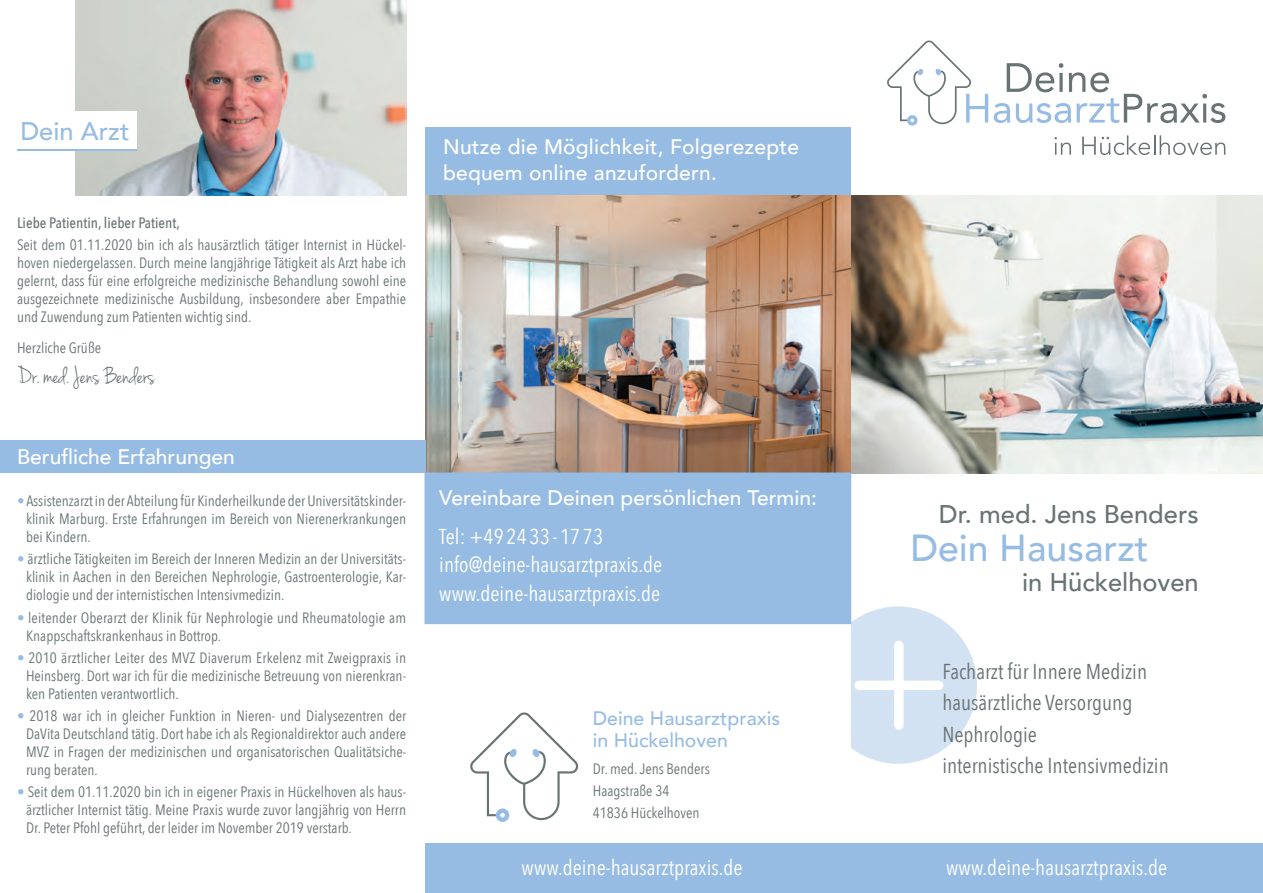
<style>
.page{position:relative;width:1263px;height:893px;background:#fff}
.page>*{position:absolute;margin:0;border:0;box-sizing:border-box;transform-origin:0 0}
.t1{font:500 37.5px "Avenir";color:#97bce3}
.t2{font:500 25.5px "Avenir";color:#697374}
.t3{font:25.5px "Jenna Sue";color:#697374}
.t4{font:500 25.5px "Avenir";color:#97bce3}
.t5{font:21.6px/28.5px "Avenir Next Condensed";color:#fff}
.t6{font:21.6px/31.5px "Avenir Next Condensed";color:#697374}
.t7{font:500 21px/25.2px "Avenir";color:#fff}
.t8{font:500 19.5px/22.5px "Avenir";color:#97bce3}
.t9{font:15px/18px "Avenir Next Condensed";color:#697374;text-align:justify}
.t10{font:500 15px "Avenir Next Condensed";color:#697374}
.s1{color:#97bce3}
</style>
<div class="page">
<div style="left:425px;top:127px;width:425px;height:151px;background:#97bce3"></div>
<div style="left:820px;top:606px;width:157px;height:158px;background:#d3e2f3;border-radius:50%"></div>
<div style="left:859px;top:681px;width:80px;height:9px;background:#fff"></div>
<div style="left:894px;top:645px;width:9px;height:80px;background:#fff"></div>
<div style="left:784px;top:455px;width:66px;height:321px;background:#fff"></div>
<img style="left:425px;top:196px;width:838px;height:277px">
<div style="left:850px;top:843px;width:413px;height:50px;background:#97bce3"></div>
<img style="left:75px;top:0;width:331px;height:196px">
<div style="left:17px;top:111px;width:119px;height:39px;background:#fff"></div>
<hr style="left:17px;top:150px;width:119px;height:1px;background:#97bce3">
<div style="left:0;top:441px;width:425px;height:32px;background:#97bce3"></div>
<div style="left:425px;top:843px;width:425px;height:50px;background:#97bce3"></div>
<div style="left:424px;top:472px;width:427px;height:152px;background:#97bce3;border:2px solid #97bce3"></div>
<svg style="left:1054px;top:137px;width:17px;height:18px"></svg>
<svg style="left:1082px;top:135px;width:143px;height:20px"></svg>
<svg style="left:994px;top:63px;width:231px;height:60px"></svg>
<svg style="left:887px;top:40px;width:101px;height:86px"></svg>
<svg style="left:470px;top:712px;width:109px;height:110px"></svg>
<h2 class="t4" style="left:20px;top:109px;width:111px">Dein Arzt</h2>
<p class="t10" style="left:17px;top:213px;width:164px">Liebe Patientin, lieber Patient,</p>
<p class="t9" style="left:17px;top:235px;width:391px">Seit dem 01.11.2020 bin ich als hausärztlich tätiger Internist in Hückel&shy;hoven niedergelassen. Durch meine langjährige Tätigkeit als Arzt habe ich gelernt, dass für eine erfolgreiche medizinische Behandlung sowohl eine ausgezeichnete medizinische Ausbildung, insbesondere aber Empathie und Zuwendung zum Patienten wichtig sind.</p>
<p class="t9" style="left:17px;top:338px;width:86px">Herzliche Grüße</p>
<h2 class="t3" style="left:17px;top:361px;width:139px">Dr. med. Jens Benders</h2>
<h3 class="t7" style="left:17px;top:443px;width:219px">Berufliche Erfahrungen</h3>
<p class="t9" style="left:26px;top:491px;width:382px;text-indent:-9px"><span class="s1">•</span> Assistenzarzt in der Abteilung für Kinderheilkunde der Universitätskinder&shy;klinik Marburg. Erste Erfahrungen im Bereich von Nierenerkrankungen bei Kindern.</p>
<p class="t9" style="left:26px;top:549px;width:382px;text-indent:-9px"><span class="s1">•</span> ärztliche Tätigkeiten im Bereich der Inneren Medizin an der Universitäts&shy;klinik in Aachen in den Bereichen Nephrologie, Gastroenterologie, Kar&shy;diologie und der internistischen Intensivmedizin.</p>
<p class="t9" style="left:26px;top:608px;width:382px;text-indent:-9px"><span class="s1">•</span> leitender Oberarzt der Klinik für Nephrologie und Rheumatologie am<br>Knappschaftskrankenhaus in Bottrop.</p>
<p class="t9" style="left:26px;top:648px;width:382px;text-indent:-9px"><span class="s1">•</span> 2010 ärztlicher Leiter des MVZ Diaverum Erkelenz mit Zweigpraxis in Heinsberg. Dort war ich für die medizinische Betreuung von nierenkran&shy;ken Patienten verantwortlich.</p>
<p class="t9" style="left:26px;top:706px;width:382px;text-indent:-9px"><span class="s1">•</span> 2018 war ich in gleicher Funktion in Nieren- und Dialysezentren der DaVita Deutschland tätig. Dort habe ich als Regionaldirektor auch andere MVZ in Fragen der medizinischen und organisatorischen Qualitätsiche&shy;rung beraten.</p>
<p class="t9" style="left:26px;top:782px;width:382px;text-indent:-9px"><span class="s1">•</span> Seit dem 01.11.2020 bin ich in eigener Praxis in Hückelhoven als haus&shy;ärztlicher Internist tätig. Meine Praxis wurde zuvor langjährig von Herrn Dr. Peter Pfohl geführt, der leider im November 2019 verstarb.</p>
<h3 class="t7" style="left:443px;top:133px;width:358px">Nutze die Möglichkeit, Folgerezepte bequem online anzufordern.</h3>
<h3 class="t7" style="left:439px;top:484px;width:379px">Vereinbare Deinen persönlichen Termin:</h3>
<h3 class="t5" style="left:439px;top:521px;width:225px">Tel: +49 24 33 - 17 73 info@deine-hausarztpraxis.de www.deine-hausarztpraxis.de</h3>
<h3 class="t8" style="left:593px;top:705px;width:189px">Deine Hausarztpraxis in Hückelhoven</h3>
<p class="t9" style="left:593px;top:756px;width:119px;line-height:22.2px;text-align:left">Dr. med. Jens Benders<br>Haagstraße 34<br>41836 Hückelhoven</p>
<h3 class="t5" style="left:522px;top:852px;width:222px">www.deine-hausarztpraxis.de</h3>
<h2 class="t2" style="left:939px;top:492px;width:261px">Dr. med. Jens Benders</h2>
<h1 class="t1" style="left:910px;top:515px;width:240px">Dein Hausarzt</h1>
<h2 class="t2" style="left:1022px;top:560px;width:178px">in Hückelhoven</h2>
<h3 class="t6" style="left:942px;top:654px;width:228px">Facharzt für Innere Medizin hausärztliche Versorgung<br>Nephrologie<br>internistische Intensivmedizin</h3>
<h3 class="t5" style="left:946px;top:852px;width:222px">www.deine-hausarztpraxis.de</h3>
</div>
